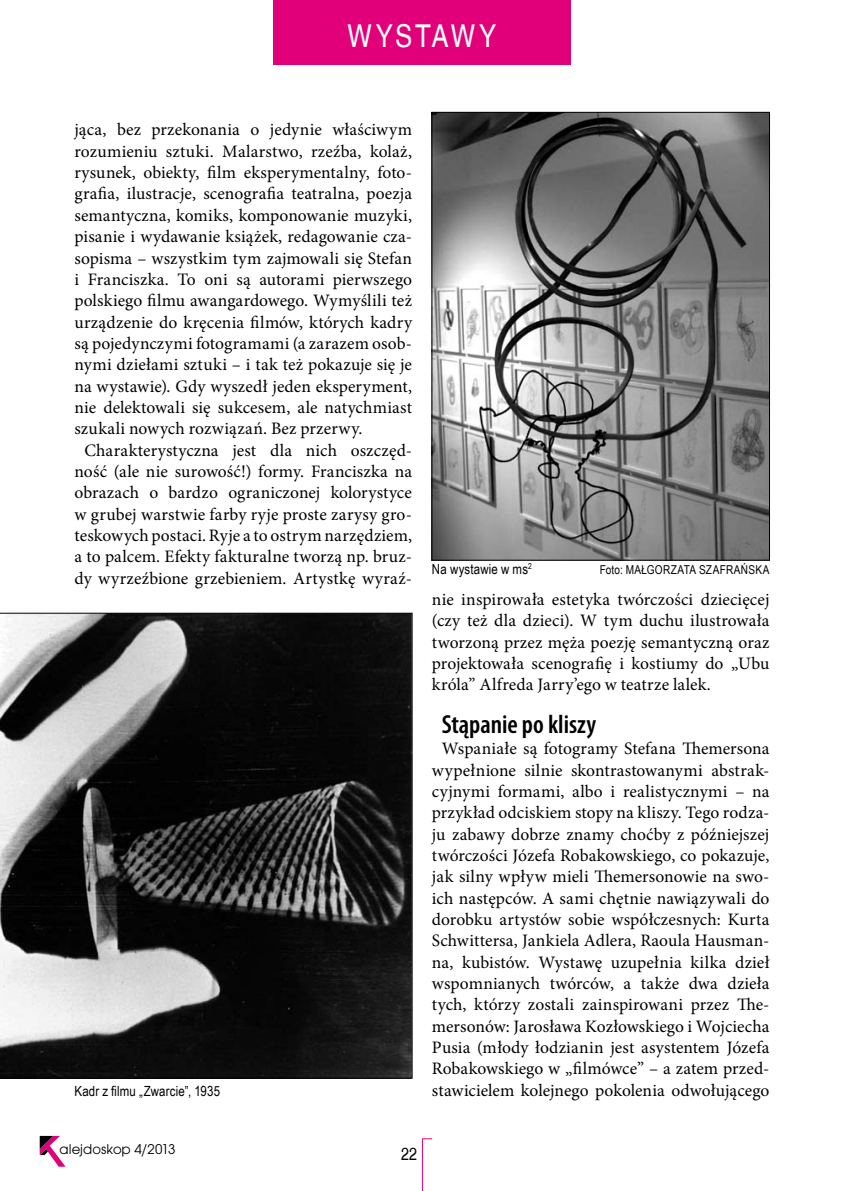
<style>
.page{position:relative;width:844px;height:1191px;background:#fff}
.page>*{position:absolute;margin:0;border:0;box-sizing:border-box;transform-origin:0 0}
.t1{font:31.5px "Nimbus San LCE Reg Con";color:#fff}
.t2{font:600 condensed 26.25px "Myriad Pro";color:#000}
.t3{font:17.5px/21.3px "Minion Pro";letter-spacing:.005em;color:#000;text-align:justify}
.t4{font:17.5px "Nimbus San LCE Reg Con";color:#000}
.t5{font:14.88px "Avant Gar Got Itc TEE";color:#000}
.t6{font:14px "Arial Narrow";letter-spacing:.01em;color:#000}
.t7{font:12.25px "Arial Narrow";letter-spacing:.025em;color:#000}
</style>
<div class="page">
<hr style="left:422px;top:1138px;width:1px;height:53px;background:#e2007a">
<svg style="left:40px;top:1135px;width:25px;height:31px"></svg>
<hr style="left:40px;top:1155px;width:4px;height:11px;background:#fff">
<div style="left:273px;top:0;width:297px;height:64px;background:#e2007a"></div>
<img style="left:433px;top:114px;width:334px;height:444px">
<div style="left:431px;top:112px;width:338px;height:448px;border:1px solid #000"></div>
<svg style="left:0;top:613px;width:412px;height:465px;background:#3b3b3b"></svg>
<h1 class="t1" style="left:347px;top:17px;width:23px">WYSTAWY</h1>
<p class="t3" style="left:74px;top:119px;width:339px">jąca, bez przekonania o jedynie właściwym</p>
<p class="t3" style="left:74px;top:141px;width:339px">rozumieniu sztuki. Malarstwo, rzeźba, kolaż,</p>
<p class="t3" style="left:74px;top:162px;width:339px">rysunek, obiekty, film eksperymentalny, foto-</p>
<p class="t3" style="left:74px;top:183px;width:339px">grafia, ilustracje, scenografia teatralna, poezja</p>
<p class="t3" style="left:74px;top:205px;width:339px">semantyczna, komiks, komponowanie muzyki,</p>
<p class="t3" style="left:74px;top:226px;width:339px">pisanie i wydawanie książek, redagowanie cza-</p>
<p class="t3" style="left:74px;top:247px;width:339px">sopisma – wszystkim tym zajmowali się Stefan</p>
<p class="t3" style="left:74px;top:269px;width:339px">i Franciszka. To oni są autorami pierwszego</p>
<p class="t3" style="left:74px;top:290px;width:339px">polskiego filmu awangardowego. Wymyślili też</p>
<p class="t3" style="left:74px;top:311px;width:339px">urządzenie do kręcenia filmów, których kadry</p>
<p class="t3" style="left:74px;top:333px;width:339px">są pojedynczymi fotogramami (a zarazem osob-</p>
<p class="t3" style="left:74px;top:354px;width:339px">nymi dziełami sztuki – i tak też pokazuje się je</p>
<p class="t3" style="left:74px;top:375px;width:339px">na wystawie). Gdy wyszedł jeden eksperyment,</p>
<p class="t3" style="left:74px;top:397px;width:339px">nie delektowali się sukcesem, ale natychmiast</p>
<p class="t3" style="left:74px;top:418px;width:289px">szukali nowych rozwiązań. Bez przerwy.</p>
<p class="t3" style="left:84px;top:439px;width:329px">Charakterystyczna jest dla nich oszczęd-</p>
<p class="t3" style="left:74px;top:461px;width:339px">ność (ale nie surowość!) formy. Franciszka na</p>
<p class="t3" style="left:74px;top:482px;width:339px">obrazach o bardzo ograniczonej kolorystyce</p>
<p class="t3" style="left:74px;top:503px;width:339px">w grubej warstwie farby ryje proste zarysy gro-</p>
<p class="t3" style="left:74px;top:525px;width:339px">teskowych postaci. Ryje a to ostrym narzędziem,</p>
<p class="t3" style="left:74px;top:546px;width:339px">a to palcem. Efekty fakturalne tworzą np. bruz-</p>
<p class="t3" style="left:74px;top:567px;width:339px">dy wyrzeźbione grzebieniem. Artystkę wyraź-</p>
<p class="t6" style="left:432px;top:558px;width:102px">Na wystawie w ms<sup>2</sup></p>
<p class="t7" style="left:599px;top:560px;width:171px">Foto: MAŁGORZATA SZAFRAŃSKA</p>
<p class="t3" style="left:432px;top:589px;width:339px">nie inspirowała estetyka twórczości dziecięcej (czy też dla dzieci). W tym duchu ilustrowała tworzoną przez męża poezję semantyczną oraz projektowała scenografię i kostiumy do „Ubu króla” Alfreda Jarry’ego w teatrze lalek.</p>
<h2 class="t2" style="left:441px;top:708px;width:156px">Stąpanie po kliszy</h2>
<p class="t3" style="left:432px;top:738px;width:339px;text-align:center">Wspaniałe są fotogramy Stefana Themersona wypełnione silnie skontrastowanymi abstrak&shy;cyjnymi formami, albo i realistycznymi – na przykład odciskiem stopy na kliszy. Tego rodza&shy;ju zabawy dobrze znamy choćby z późniejszej twórczości Józefa Robakowskiego, co pokazuje, jak silny wpływ mieli Themersonowie na swo&shy;ich następców. A sami chętnie nawiązywali do dorobku artystów sobie współczesnych: Kurta Schwittersa, Jankiela Adlera, Raoula Hausman&shy;na, kubistów. Wystawę uzupełnia kilka dzieł wspomnianych twórców, a także dwa dzieła tych, którzy zostali zainspirowani przez The&shy;mersonów: Jarosława Kozłowskiego i Wojciecha Pusia (młody łodzianin jest asystentem Józefa Robakowskiego w „filmówce” – a zatem przed-</p>
<p class="t6" style="left:74px;top:1080px;width:147px">Kadr z filmu „Zwarcie”, 1935</p>
<p class="t3" style="left:432px;top:1079px;width:339px">stawicielem kolejnego pokolenia odwołującego</p>
<p class="t5" style="left:60px;top:1140px;width:117px">alejdoskop 4/2013</p>
<p class="t4" style="left:401px;top:1143px;width:17px">22</p>
</div>
